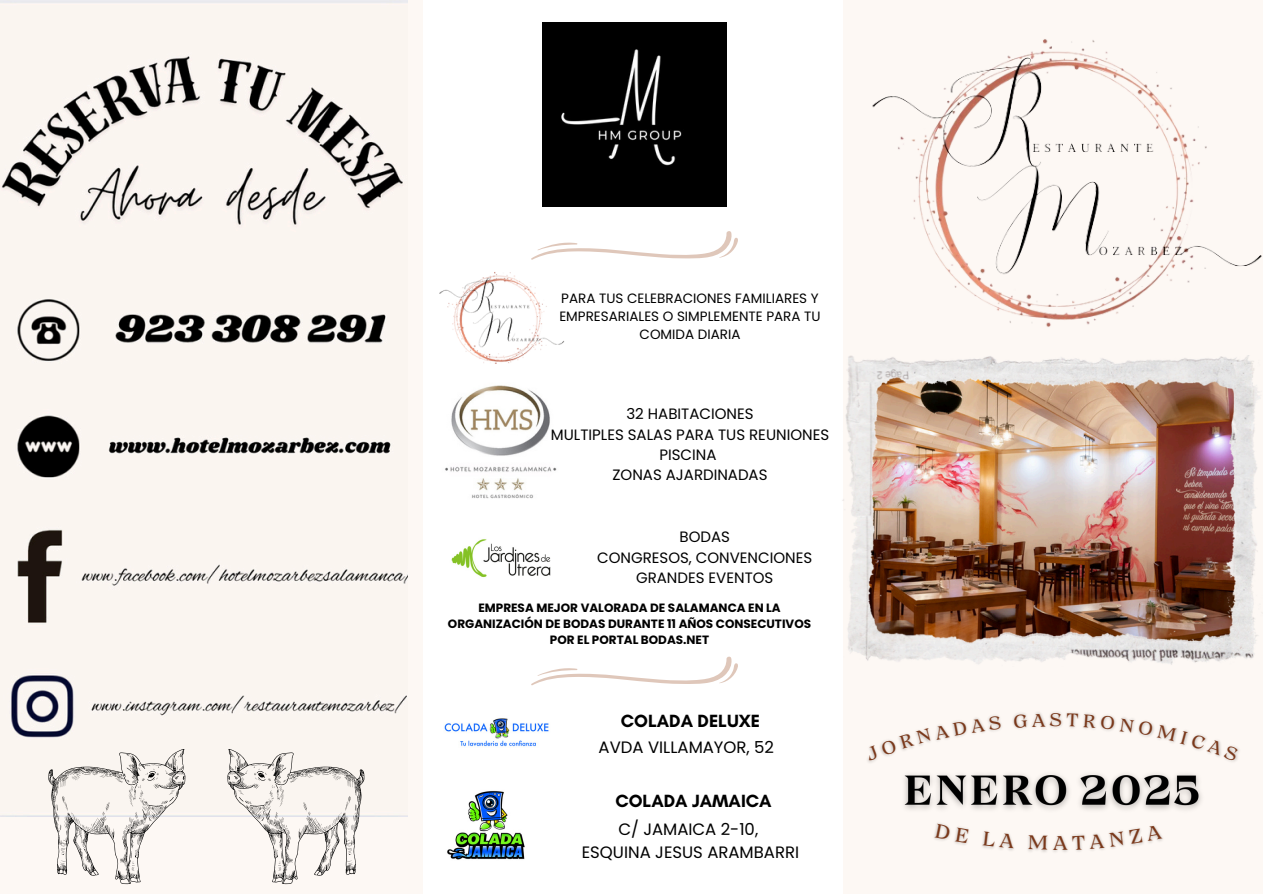
<style>
.page{position:relative;width:1263px;height:894px;background:#fff}
.page>*{position:absolute;margin:0;border:0;box-sizing:border-box;transform-origin:0 0}
.t1{font:18.15px "Grand Cru Regular S";color:#7a381a}
.t2{font:700 18px "Glacial Indifference";color:#000}
.t3{font:16.5px/22.5px "Poppins";color:#000;text-align:center}
.t4{font:15px/20.2px "Poppins";color:#000;text-align:center}
.t5{font:13.5px/18px "Poppins";color:#000;text-align:center}
.t6{font:700 12px/16px "Poppins";color:#000;text-align:center}
</style>
<div class="page">
<div style="left:843px;top:0;width:420px;height:893px;background:#fdf8f4"></div>
<div style="left:0;top:0;width:423px;height:893px;background:#fdf8f4"></div>
<img style="left:872px;top:39px;width:390px;height:288px">
<img style="left:842px;top:355px;width:418px;height:310px">
<img style="left:0;top:0;width:407px;height:816px">
<svg style="left:227px;top:748px;width:137px;height:135px"></svg>
<svg style="left:48px;top:748px;width:137px;height:135px"></svg>
<div style="left:542px;top:22px;width:185px;height:185px;background:#000"></div>
<img style="left:439px;top:272px;width:126px;height:92px">
<img style="left:445px;top:385px;width:112px;height:114px">
<img style="left:451px;top:539px;width:100px;height:39px">
<img style="left:447px;top:790px;width:78px;height:70px">
<img style="left:444px;top:718px;width:105px;height:29px">
<svg style="left:531px;top:656px;width:207px;height:29px"></svg>
<img style="left:904px;top:774px;width:297px;height:36px">
<img style="left:867px;top:712px;width:369px;height:51px">
<img style="left:934px;top:835px;width:229px;height:17px">
<svg style="left:531px;top:231px;width:207px;height:29px"></svg>
<svg style="left:867px;top:715px;width:134px;height:45px"></svg>
<svg style="left:1014px;top:713px;width:32px;height:14px"></svg>
<svg style="left:1067px;top:713px;width:172px;height:47px"></svg>
<svg style="left:935px;top:823px;width:34px;height:20px"></svg>
<svg style="left:983px;top:831px;width:32px;height:17px"></svg>
<svg style="left:1028px;top:825px;width:134px;height:24px"></svg>
<p class="t5" style="left:559px;top:289px;width:263px">PARA TUS CELEBRACIONES FAMILIARES Y<br>EMPRESARIALES O SIMPLEMENTE PARA TU<br>COMIDA DIARIA</p>
<p class="t4" style="left:551px;top:404px;width:280px">32 HABITACIONES<br>MULTIPLES SALAS PARA TUS REUNIONES<br>PISCINA<br>ZONAS AJARDINADAS</p>
<p class="t4" style="left:597px;top:526px;width:217px">BODAS<br>CONGRESOS, CONVENCIONES<br>GRANDES EVENTOS</p>
<p class="t6" style="left:448px;top:599px;width:365px">EMPRESA MEJOR VALORADA DE SALAMANCA EN LA<br>ORGANIZACIÓN DE BODAS DURANTE 11 AÑOS CONSECUTIVOS<br>POR EL PORTAL BODAS.NET</p>
<p class="t2" style="left:621px;top:709px;width:141px">COLADA DELUXE</p>
<p class="t3" style="left:599px;top:736px;width:177px">AVDA VILLAMAYOR, 52</p>
<p class="t2" style="left:615px;top:790px;width:158px">COLADA JAMAICA</p>
<p class="t3" style="left:582px;top:818px;width:219px">C/ JAMAICA 2-10,<br>ESQUINA JESUS ARAMBARRI</p>
<p class="t1" style="left:1049px;top:708px;width:14px">S</p>
</div>
